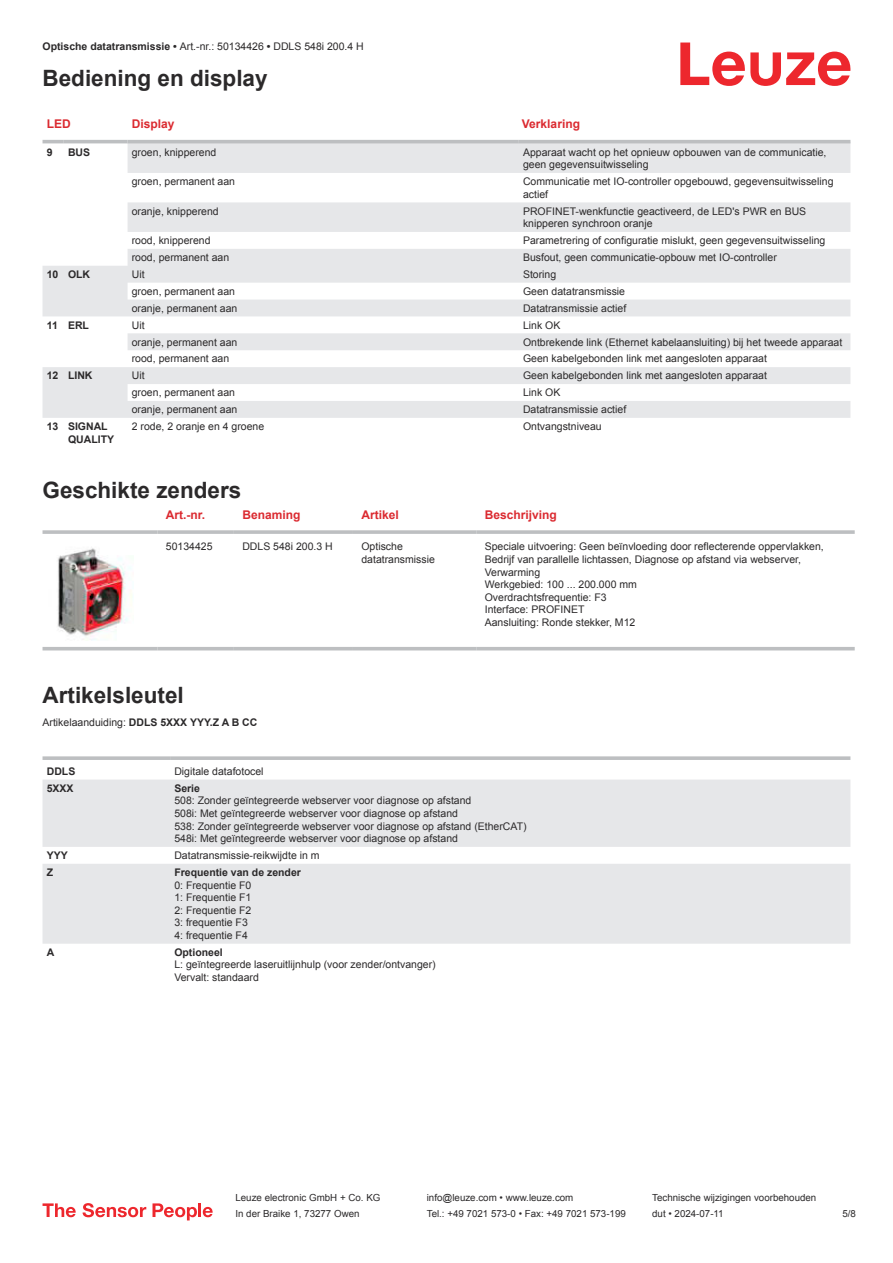
<style>
.page{position:relative;width:893px;height:1263px;background:#fff}
.page>*{position:absolute;margin:0;border:0;box-sizing:border-box;transform-origin:0 0}
.t1{font:700 22.5px "Arial";color:#2b292a}
.t2{font:700 12px "Arial";color:#db2a30}
.t3{font:10.5px/12.6px "Arial";color:#2b292a}
.t4{font:700 10.5px/12.6px "Arial";color:#2b292a}
.t5{font:9.75px "Arial";color:#2b292a}
.s1{font-weight:700}
</style>
<div class="page">
<svg style="left:680px;top:43px;width:170px;height:43px"></svg>
<svg style="left:43px;top:143px;width:807px;height:275px;fill:#e6e7e9"></svg>
<hr style="left:43px;top:140px;width:21px;height:3px;background:#bdbfc1">
<hr style="left:64px;top:140px;width:64px;height:3px;background:#bdbfc1">
<hr style="left:128px;top:140px;width:391px;height:3px;background:#bdbfc1">
<hr style="left:519px;top:140px;width:331px;height:3px;background:#bdbfc1">
<svg style="left:43px;top:650px;width:812px;height:1px"></svg>
<svg style="left:43px;top:530px;width:114px;height:4px"></svg>
<svg style="left:157px;top:530px;width:77px;height:4px"></svg>
<svg style="left:234px;top:530px;width:119px;height:4px"></svg>
<svg style="left:353px;top:530px;width:123px;height:4px"></svg>
<svg style="left:476px;top:530px;width:379px;height:4px;background:#c3c5c7"></svg>
<hr style="left:43px;top:647px;width:114px;height:3px;background:#bdbfc1">
<hr style="left:157px;top:647px;width:77px;height:3px;background:#bdbfc1">
<hr style="left:234px;top:647px;width:119px;height:3px;background:#bdbfc1">
<hr style="left:353px;top:647px;width:123px;height:3px;background:#bdbfc1">
<hr style="left:476px;top:647px;width:379px;height:3px;background:#bdbfc1">
<img style="left:57px;top:548px;width:75px;height:92px">
<svg style="left:43px;top:779px;width:807px;height:165px;background:#e8e9eb"></svg>
<svg style="left:43px;top:756px;width:127px;height:4px"></svg>
<svg style="left:170px;top:756px;width:680px;height:4px;background:#c3c5c7"></svg>
<svg style="left:43px;top:1203px;width:33px;height:14px"></svg>
<svg style="left:83px;top:1203px;width:63px;height:14px"></svg>
<svg style="left:153px;top:1203px;width:44px;height:17px"></svg>
<hr style="left:198px;top:1203px;width:3px;height:14px;background:#ed272d">
<svg style="left:203px;top:1207px;width:10px;height:10px"></svg>
<p class="t3" style="left:43px;top:41px;width:323px"><span class="s1">Optische datatransmissie •</span> Art.-nr.: 50134426 <span class="s1">•</span> DDLS 548i 200.4 H</p>
<h1 class="t1" style="left:43px;top:70px;width:227px">Bediening en display</h1>
<p class="t2" style="left:47px;top:119px;width:25px">LED</p>
<p class="t2" style="left:132px;top:119px;width:44px">Display</p>
<p class="t2" style="left:522px;top:119px;width:60px">Verklaring</p>
<p class="t4" style="left:47px;top:147px;width:7px">9</p>
<p class="t4" style="left:68px;top:147px;width:24px">BUS</p>
<p class="t3" style="left:132px;top:147px;width:86px">groen, knipperend</p>
<p class="t3" style="left:523px;top:147px;width:305px">Apparaat wacht op het opnieuw opbouwen van de communicatie, geen gegevensuitwisseling</p>
<p class="t3" style="left:132px;top:176px;width:105px">groen, permanent aan</p>
<p class="t3" style="left:523px;top:176px;width:312px">Communicatie met IO-controller opgebouwd, gegevensuitwisseling actief</p>
<p class="t3" style="left:132px;top:206px;width:88px">oranje, knipperend</p>
<p class="t3" style="left:523px;top:206px;width:285px">PROFINET-wenkfunctie geactiveerd, de LED's PWR en BUS knipperen synchroon oranje</p>
<p class="t3" style="left:132px;top:235px;width:80px">rood, knipperend</p>
<p class="t3" style="left:523px;top:235px;width:304px">Parametrering of configuratie mislukt, geen gegevensuitwisseling</p>
<p class="t3" style="left:132px;top:252px;width:99px">rood, permanent aan</p>
<p class="t3" style="left:523px;top:252px;width:255px">Busfout, geen communicatie-opbouw met IO-controller</p>
<p class="t4" style="left:47px;top:269px;width:45px">10 OLK</p>
<p class="t3" style="left:132px;top:269px;width:14px">Uit</p>
<p class="t3" style="left:523px;top:269px;width:35px">Storing</p>
<p class="t3" style="left:132px;top:286px;width:105px">groen, permanent aan</p>
<p class="t3" style="left:523px;top:286px;width:104px">Geen datatransmissie</p>
<p class="t3" style="left:132px;top:303px;width:107px">oranje, permanent aan</p>
<p class="t3" style="left:523px;top:303px;width:105px">Datatransmissie actief</p>
<p class="t4" style="left:47px;top:320px;width:44px">11 ERL</p>
<p class="t3" style="left:132px;top:320px;width:14px">Uit</p>
<p class="t3" style="left:523px;top:320px;width:39px">Link OK</p>
<p class="t3" style="left:132px;top:336px;width:107px">oranje, permanent aan</p>
<p class="t3" style="left:523px;top:336px;width:321px">Ontbrekende link (Ethernet kabelaansluiting) bij het tweede apparaat</p>
<p class="t3" style="left:132px;top:353px;width:99px">rood, permanent aan</p>
<p class="t3" style="left:523px;top:353px;width:245px">Geen kabelgebonden link met aangesloten apparaat</p>
<p class="t4" style="left:47px;top:370px;width:47px">12 LINK</p>
<p class="t3" style="left:132px;top:370px;width:14px">Uit</p>
<p class="t3" style="left:523px;top:370px;width:245px">Geen kabelgebonden link met aangesloten apparaat</p>
<p class="t3" style="left:132px;top:387px;width:105px">groen, permanent aan</p>
<p class="t3" style="left:523px;top:387px;width:39px">Link OK</p>
<p class="t3" style="left:132px;top:404px;width:107px">oranje, permanent aan</p>
<p class="t3" style="left:523px;top:404px;width:105px">Datatransmissie actief</p>
<p class="t4" style="left:68px;top:421px;width:48px;text-indent:-21px">13 SIGNAL<br>QUALITY</p>
<p class="t3" style="left:132px;top:421px;width:134px">2 rode, 2 oranje en 4 groene</p>
<p class="t3" style="left:523px;top:421px;width:80px">Ontvangstniveau</p>
<h1 class="t1" style="left:43px;top:481px;width:200px">Geschikte zenders</h1>
<p class="t2" style="left:166px;top:511px;width:41px">Art.-nr.</p>
<p class="t2" style="left:242px;top:511px;width:60px">Benaming</p>
<p class="t2" style="left:361px;top:511px;width:39px">Artikel</p>
<p class="t2" style="left:485px;top:511px;width:74px">Beschrijving</p>
<p class="t3" style="left:166px;top:541px;width:48px">50134425</p>
<p class="t3" style="left:242px;top:541px;width:92px">DDLS 548i 200.3 H</p>
<p class="t3" style="left:361px;top:541px;width:75px">Optische datatransmissie</p>
<p class="t3" style="left:485px;top:541px;width:341px">Speciale uitvoering: Geen beïnvloeding door reflecterende oppervlakken, Bedrijf van parallelle lichtassen, Diagnose op afstand via webserver, Verwarming<br>Werkgebied: 100 ... 200.000 mm<br>Overdrachtsfrequentie: F3<br>Interface: PROFINET<br>Aansluiting: Ronde stekker, M12</p>
<h1 class="t1" style="left:43px;top:687px;width:143px">Artikelsleutel</h1>
<p class="t3" style="left:43px;top:717px;width:216px">Artikelaanduiding: <span class="s1">DDLS 5XXX YYY.Z A B CC</span></p>
<p class="t4" style="left:47px;top:766px;width:30px">DDLS</p>
<p class="t3" style="left:174px;top:766px;width:91px">Digitale datafotocel</p>
<p class="t4" style="left:47px;top:783px;width:28px">5XXX</p>
<p class="t4" style="left:174px;top:783px;width:27px">Serie</p>
<p class="t3" style="left:174px;top:795px;width:354px">508: Zonder geïntegreerde webserver voor diagnose op afstand<br>508i: Met geïntegreerde webserver voor diagnose op afstand<br>538: Zonder geïntegreerde webserver voor diagnose op afstand (EtherCAT)<br>548i: Met geïntegreerde webserver voor diagnose op afstand</p>
<p class="t4" style="left:47px;top:850px;width:23px">YYY</p>
<p class="t3" style="left:174px;top:850px;width:147px">Datatransmissie-reikwijdte in m</p>
<p class="t4" style="left:47px;top:867px;width:8px">Z</p>
<p class="t4" style="left:174px;top:867px;width:128px">Frequentie van de zender</p>
<p class="t3" style="left:174px;top:879px;width:79px">0: Frequentie F0<br>1: Frequentie F1<br>2: Frequentie F2<br>3: frequentie F3<br>4: frequentie F4</p>
<p class="t4" style="left:47px;top:947px;width:9px">A</p>
<p class="t4" style="left:174px;top:947px;width:50px">Optioneel</p>
<p class="t3" style="left:174px;top:959px;width:263px">L: geïntegreerde laseruitlijnhulp (voor zender/ontvanger)<br>Vervalt: standaard</p>
<p class="t5" style="left:235px;top:1194px;width:146px">Leuze electronic GmbH + Co. KG</p>
<p class="t5" style="left:427px;top:1194px;width:148px">info@leuze.com • www.leuze.com</p>
<p class="t5" style="left:652px;top:1194px;width:166px">Technische wijzigingen voorbehouden</p>
<p class="t5" style="left:235px;top:1210px;width:126px">In der Braike 1, 73277 Owen</p>
<p class="t5" style="left:427px;top:1210px;width:201px">Tel.: +49 7021 573-0 • Fax: +49 7021 573-199</p>
<p class="t5" style="left:652px;top:1210px;width:73px">dut • 2024-07-11</p>
<p class="t5" style="left:842px;top:1210px;width:15px">5 /8</p>
</div>
